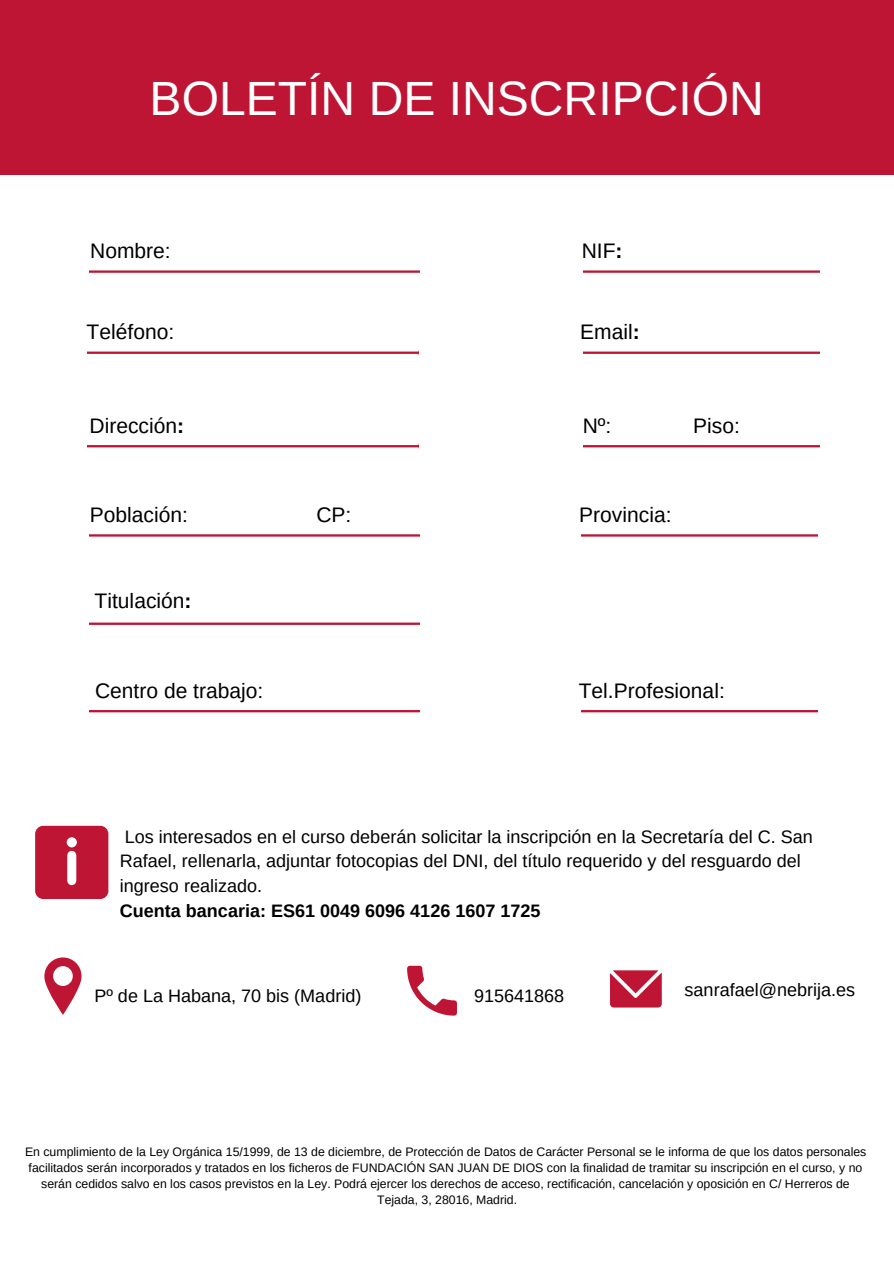
<style>
.page{position:relative;width:894px;height:1264px;background:#fff}
.page>*{position:absolute;margin:0;border:0;box-sizing:border-box;transform-origin:0 0}
.t1{font:48px "Arimo";color:#fff}
.t2{font:21px "Arimo";color:#000}
.t3{font:18px/24.8px "Arimo";color:#000}
.t4{font:700 18px "Arimo";color:#000}
.t5{font:12.3px/16.2px "Arimo";color:#000;text-align:center}
.s1{font-weight:700}
</style>
<div class="page">
<div style="left:0;top:0;width:893px;height:175px;background:#bf1534"></div>
<div style="left:35px;top:825px;width:73px;height:74px;background:#bf1534;border-radius:8px"></div>
<svg style="left:67px;top:837px;width:10px;height:48px"></svg>
<svg style="left:89px;top:270px;width:330px;height:3px"></svg>
<svg style="left:583px;top:270px;width:236px;height:3px"></svg>
<svg style="left:88px;top:351px;width:330px;height:3px"></svg>
<svg style="left:583px;top:351px;width:236px;height:3px"></svg>
<svg style="left:583px;top:445px;width:236px;height:3px"></svg>
<svg style="left:88px;top:445px;width:330px;height:3px"></svg>
<svg style="left:89px;top:534px;width:330px;height:3px"></svg>
<svg style="left:89px;top:622px;width:330px;height:3px"></svg>
<svg style="left:581px;top:534px;width:236px;height:3px"></svg>
<svg style="left:89px;top:710px;width:330px;height:3px"></svg>
<svg style="left:581px;top:710px;width:236px;height:3px"></svg>
<svg style="left:44px;top:957px;width:37px;height:57px"></svg>
<svg style="left:407px;top:965px;width:50px;height:50px"></svg>
<svg style="left:610px;top:970px;width:51px;height:37px;background:#c83752"></svg>
<h1 class="t1" style="left:150px;top:72px;width:615px">BOLETÍN DE INSCRIPCIÓN</h1>
<h2 class="t2" style="left:90px;top:239px;width:82px">Nombre:</h2>
<h2 class="t2" style="left:581px;top:239px;width:42px">NIF<span class="s1">:</span></h2>
<h2 class="t2" style="left:87px;top:320px;width:89px">Teléfono:</h2>
<h2 class="t2" style="left:580px;top:320px;width:61px">Email<span class="s1">:</span></h2>
<h2 class="t2" style="left:89px;top:413px;width:96px">Dirección<span class="s1">:</span></h2>
<h2 class="t2" style="left:582px;top:413px;width:30px">Nº:</h2>
<h2 class="t2" style="left:693px;top:413px;width:48px">Piso:</h2>
<h2 class="t2" style="left:90px;top:503px;width:100px">Población:</h2>
<h2 class="t2" style="left:316px;top:503px;width:37px">CP:</h2>
<h2 class="t2" style="left:579px;top:503px;width:94px">Provincia:</h2>
<h2 class="t2" style="left:95px;top:589px;width:98px">Titulación<span class="s1">:</span></h2>
<h2 class="t2" style="left:95px;top:678px;width:170px">Centro de trabajo:</h2>
<h2 class="t2" style="left:578px;top:678px;width:147px">Tel.Profesional:</h2>
<h3 class="t3" style="left:120px;top:824px;width:694px">Los interesados en el curso deberán solicitar la inscripción en la Secretaría del C. San<br>Rafael, rellenarla, adjuntar fotocopias del DNI, del título requerido y del resguardo del ingreso realizado.</h3>
<h3 class="t4" style="left:120px;top:900px;width:422px">Cuenta bancaria: ES61 0049 6096 4126 1607 1725</h3>
<h3 class="t3" style="left:94px;top:983px;width:268px">Pº de La Habana, 70 bis (Madrid)</h3>
<h3 class="t3" style="left:474px;top:983px;width:92px">915641868</h3>
<h3 class="t3" style="left:684px;top:977px;width:172px">sanrafael@nebrija.es</h3>
<p class="t5" style="left:25px;top:1143px;width:842px">En cumplimiento de la Ley Orgánica 15/1999, de 13 de diciembre, de Protección de Datos de Carácter Personal se le informa de que los datos personales facilitados serán incorporados y tratados en los ficheros de FUNDACIÓN SAN JUAN DE DIOS con la finalidad de tramitar su inscripción en el curso, y no serán cedidos salvo en los casos previstos en la Ley. Podrá ejercer los derechos de acceso, rectificación, cancelación y oposición en C/ Herreros de Tejada, 3, 28016, Madrid.</p>
</div>
